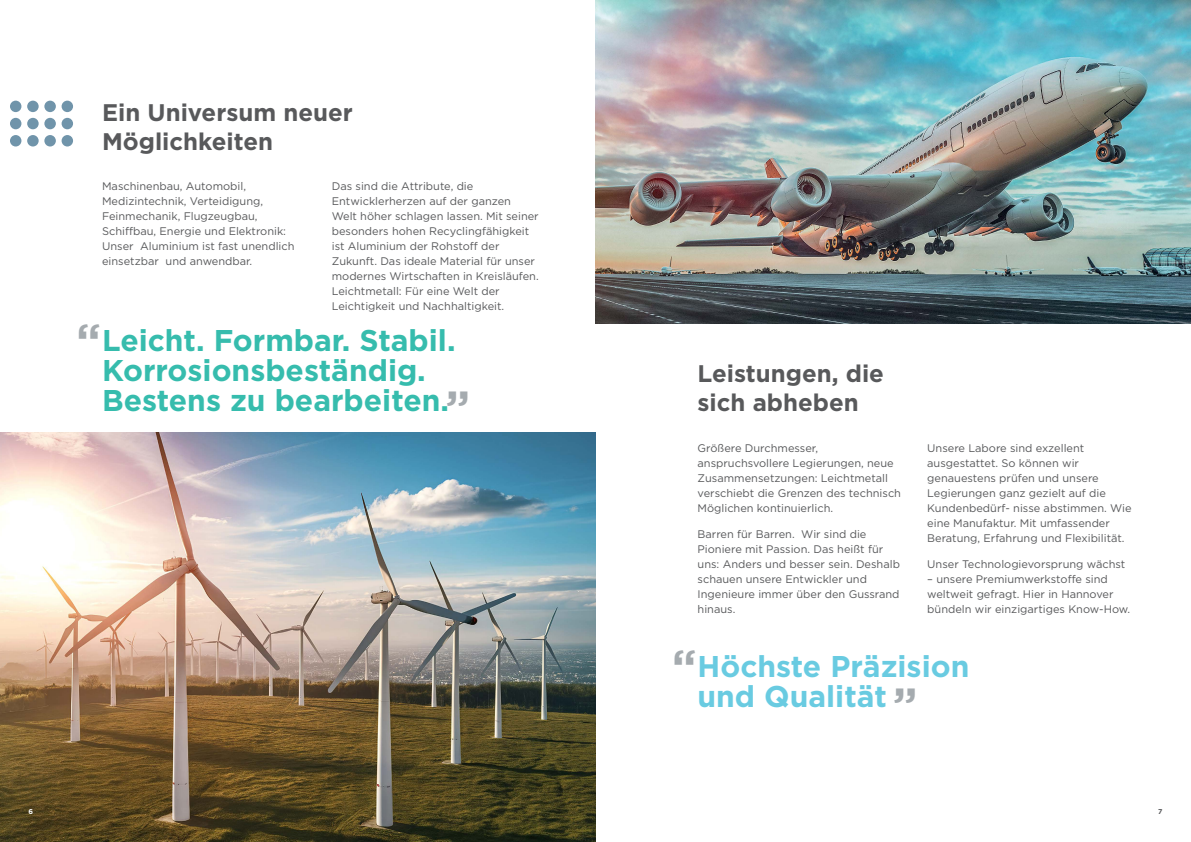
<style>
.page{position:relative;width:1191px;height:842px;background:#fff}
.page>*{position:absolute;margin:0;border:0;box-sizing:border-box;transform-origin:0 0}
.t1{font:700 45px "Gotham";color:#a5abaf}
.t2{font:700 30px/30px "Gotham";color:#36bcad}
.t3{font:700 30px/30px "Gotham";color:#69cbe1}
.t4{font:700 24px/29px "Gotham HTF";color:#58595b}
.t5{font:11px/15px "Gotham";color:#58595b}
.t6{font:700 7px "Gotham HTF";color:#58595b}
.t7{font:700 7px "Gotham HTF";color:#fff}
</style>
<div class="page">
<img style="left:0;top:432px;width:595px;height:410px">
<div style="left:62px;top:101px;width:11px;height:11px;background:#7094aa;border-radius:50%"></div>
<div style="left:27px;top:101px;width:12px;height:11px;background:#7094aa;border-radius:50%"></div>
<div style="left:44px;top:101px;width:12px;height:11px;background:#7094aa;border-radius:50%"></div>
<div style="left:10px;top:101px;width:11px;height:11px;background:#7094aa;border-radius:50%"></div>
<div style="left:62px;top:118px;width:11px;height:11px;background:#7094aa;border-radius:50%"></div>
<div style="left:27px;top:118px;width:12px;height:11px;background:#7094aa;border-radius:50%"></div>
<div style="left:44px;top:118px;width:12px;height:11px;background:#7094aa;border-radius:50%"></div>
<div style="left:10px;top:118px;width:11px;height:11px;background:#7094aa;border-radius:50%"></div>
<div style="left:62px;top:135px;width:11px;height:11px;background:#7094aa;border-radius:50%"></div>
<div style="left:27px;top:135px;width:12px;height:11px;background:#7094aa;border-radius:50%"></div>
<div style="left:44px;top:135px;width:12px;height:11px;background:#7094aa;border-radius:50%"></div>
<div style="left:10px;top:135px;width:11px;height:11px;background:#7094aa;border-radius:50%"></div>
<img style="left:595px;top:0;width:596px;height:323px">
<h3 class="t4" style="left:102px;top:97px;width:252px">Ein Universum neuer<br>Möglichkeiten</h3>
<p class="t5" style="left:102px;top:178px;width:194px">Maschinenbau, Automobil,<br>Medizintechnik, Verteidigung,<br>Feinmechanik, Flugzeugbau,<br>Schiffbau, Energie und Elektronik:<br>Unser Aluminium ist fast unendlich einsetzbar und anwendbar.</p>
<p class="t5" style="left:332px;top:178px;width:208px">Das sind die Attribute, die Entwicklerherzen auf der ganzen Welt höher schlagen lassen. Mit seiner besonders hohen Recyclingfähigkeit ist Aluminium der Rohstoff der Zukunft. Das ideale Material für unser modernes Wirtschaften in Kreisläufen.<br>Leichtmetall: Für eine Welt der Leichtigkeit und Nachhaltigkeit.</p>
<h1 class="t1" style="left:77px;top:314px;width:26px">“</h1>
<h2 class="t2" style="left:102px;top:325px;width:355px">Leicht. Formbar. Stabil.<br>Korrosionsbeständig.<br>Bestens zu bearbeiten.</h2>
<h1 class="t1" style="left:446px;top:381px;width:26px">”</h1>
<p class="t7" style="left:28px;top:807px;width:6px">6</p>
<h3 class="t4" style="left:697px;top:359px;width:188px">Leistungen, die sich abheben</h3>
<p class="t5" style="left:697px;top:440px;width:205px">Größere Durchmesser, anspruchsvollere Legierungen, neue<br>Zusammensetzungen: Leichtmetall verschiebt die Grenzen des technisch<br>Möglichen kontinuierlich.</p>
<p class="t5" style="left:697px;top:526px;width:204px">Barren für Barren. Wir sind die<br>Pioniere mit Passion. Das heißt für uns: Anders und besser sein. Deshalb schauen unsere Entwickler und<br>Ingenieure immer über den Gussrand hinaus.</p>
<p class="t5" style="left:927px;top:440px;width:206px">Unsere Labore sind exzellent ausgestattet. So können wir genauestens prüfen und unsere Legierungen ganz gezielt auf die Kundenbedürf- nisse abstimmen. Wie eine Manufaktur. Mit umfassender Beratung, Erfahrung und Flexibilität.</p>
<p class="t5" style="left:927px;top:556px;width:200px">Unser Technologievorsprung wächst</p>
<p class="t5" style="left:927px;top:571px;width:204px">– unsere Premiumwerkstoffe sind weltweit gefragt. Hier in Hannover bündeln wir einzigartiges Know-How.</p>
<h1 class="t1" style="left:672px;top:640px;width:26px">“</h1>
<h2 class="t3" style="left:697px;top:651px;width:273px">Höchste Präzision und Qualität</h2>
<h1 class="t1" style="left:893px;top:678px;width:26px">”</h1>
<p class="t6" style="left:1158px;top:807px;width:6px">7</p>
</div>
